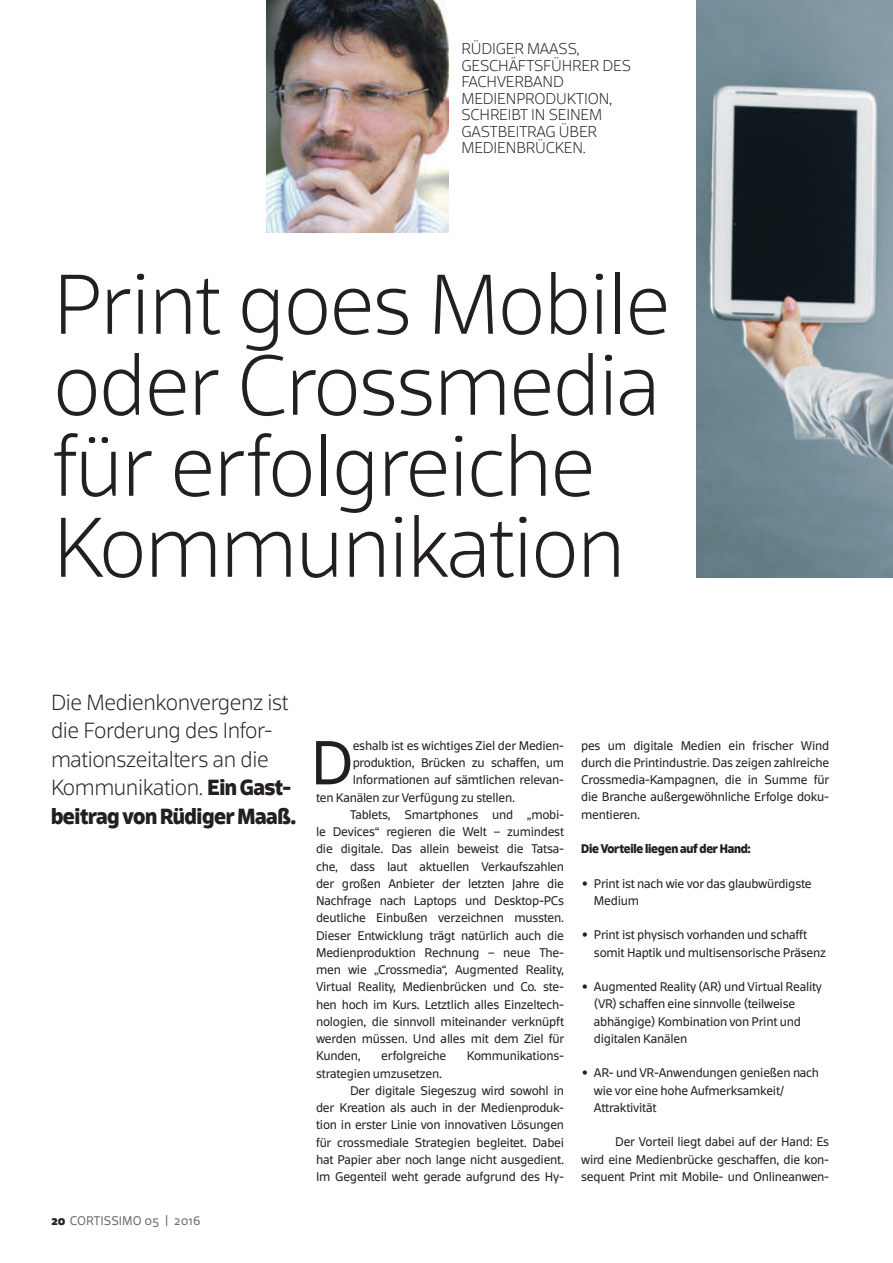
<style>
.page{position:relative;width:893px;height:1263px;background:#fff}
.page>*{position:absolute;margin:0;border:0;box-sizing:border-box;transform-origin:0 0}
.t1{font:300 expanded 81px/81px "Scuba OT";letter-spacing:-.02em;color:#231f20}
.t2{font:59.4px "Scuba OT";color:#231f20}
.t3{font:300 expanded 21px/28.5px "Scuba OT";letter-spacing:-.02em;color:#231f20}
.t4{font:300 expanded 15px/16.5px "Scuba OT";letter-spacing:-.01em;color:#231f20}
.t5{font:12px/17.2px "Scuba OT";letter-spacing:-.02em;color:#231f20}
.t6{font:800 12px "Scuba OT";letter-spacing:-.02em;color:#231f20}
.t7{font:12px "Scuba OT";color:#6c6d70}
.s1{font-weight:800;font-stretch:normal}
.s2{font-weight:800;color:#231f20}
</style>
<div class="page">
<img style="left:267px;top:0;width:182px;height:232px">
<img style="left:697px;top:0;width:196px;height:577px">
<p class="t4" style="left:461px;top:40px;width:77px">Rüdiger MaaSS</p>
<p class="t4" style="left:461px;top:40px;width:171px;text-indent:115px">,<br>Geschäftsfüh rer d es<br>Fachv</p>
<p class="t4" style="left:461px;top:73px;width:152px;text-indent:44px">erband<br>Medienproduktion, sch reibt in seinem<br>Gastbeitrag über<br>M edienbrücken.</p>
<h1 class="t1" style="left:53px;top:263px;width:619px">Print goes Mobile oder Crossmedia für erfolgreiche<br>Kommunikation</h1>
<h3 class="t3" style="left:51px;top:688px;width:247px">Die Medienkonvergenz ist die Forderung des I nfor&shy;mationszeitalters an die<br>Kommunikation. <span class="s1">Ein Gast&shy;beitrag von Rüdiger Maaß.</span></h3>
<p class="t7" style="left:51px;top:1213px;width:151px"><span class="s2">20</span> CORTISSIMO 05 | 2016</p>
<h2 class="t2" style="left:310px;top:726px;width:45px">D</h2>
<p class="t5" style="left:353px;top:737px;width:213px">eshalb ist es wichtiges Ziel der Medien-</p>
<p class="t5" style="left:353px;top:754px;width:213px">produktion, Brücken zu schaffen, um</p>
<p class="t5" style="left:353px;top:771px;width:213px">Informationen auf sämtlichen relevan-</p>
<p class="t5" style="left:316px;top:788px;width:200px">ten Kanälen zur Verfügung zu stellen.</p>
<p class="t5" style="left:350px;top:806px;width:216px">Tablets, Smartphones und „mobi-</p>
<p class="t5" style="left:316px;top:823px;width:250px">le Devices“ regieren die Welt – zumindest</p>
<p class="t5" style="left:316px;top:840px;width:250px">die digitale. Das allein beweist die Tatsa-</p>
<p class="t5" style="left:316px;top:857px;width:250px">che, dass laut aktuellen Verkaufszahlen</p>
<p class="t5" style="left:316px;top:875px;width:250px">der großen Anbieter der letzten Jahre die</p>
<p class="t5" style="left:316px;top:892px;width:250px">Nachfrage nach Laptops und Desktop-PCs</p>
<p class="t5" style="left:316px;top:909px;width:250px">deutliche Einbußen verzeichnen mussten.</p>
<p class="t5" style="left:316px;top:926px;width:250px">Dieser Entwicklung trägt natürlich auch die</p>
<p class="t5" style="left:316px;top:944px;width:250px">Medienproduktion Rechnung – neue The-</p>
<p class="t5" style="left:316px;top:961px;width:250px">men wie „Crossmedia“, Augmented Reality,</p>
<p class="t5" style="left:316px;top:978px;width:250px">Virtual Reality, Medienbrücken und Co. ste-</p>
<p class="t5" style="left:316px;top:995px;width:250px">hen hoch im Kurs. Letztlich alles Einzeltech-</p>
<p class="t5" style="left:316px;top:1013px;width:250px">nologien, die sinnvoll miteinander verknüpft</p>
<p class="t5" style="left:316px;top:1030px;width:250px">werden müssen. Und alles mit dem Ziel für</p>
<p class="t5" style="left:316px;top:1047px;width:46px">Kunden,</p>
<p class="t5" style="left:381px;top:1047px;width:67px">erfolgreiche</p>
<p class="t5" style="left:467px;top:1047px;width:99px">Kommunikations-</p>
<p class="t5" style="left:316px;top:1064px;width:127px">strategien umzusetzen.</p>
<p class="t5" style="left:350px;top:1081px;width:216px">Der digitale Siegeszug wird sowohl in</p>
<p class="t5" style="left:316px;top:1099px;width:250px">der Kreation als auch in der Medienproduk-</p>
<p class="t5" style="left:316px;top:1116px;width:250px">tion in erster Linie von innovativen Lösungen</p>
<p class="t5" style="left:316px;top:1133px;width:250px">für crossmediale Strategien begleitet. Dabei</p>
<p class="t5" style="left:316px;top:1150px;width:250px">hat Papier aber noch lange nicht ausgedient.</p>
<p class="t5" style="left:316px;top:1168px;width:250px">Im Gegenteil weht gerade aufgrund des Hy-</p>
<p class="t5" style="left:581px;top:736px;width:250px;text-align:justify">pes um digitale Medien ein frischer Wind durch die Printindustrie. Das zeigen zahlreiche Crossmedia-Kampagnen, die in Summe für die Branche außergewöhnliche Erfolge doku&shy;mentieren.</p>
<p class="t6" style="left:581px;top:841px;width:171px">Die Vorteile liegen auf der Hand:</p>
<p class="t5" style="left:594px;top:874px;width:219px;text-indent:-13px">• Print ist nach wie vor das glaubwürdigste<br>Medium</p>
<p class="t5" style="left:594px;top:926px;width:234px;text-indent:-13px">• Print ist physisch vorhanden und schafft somit Haptik und multisensorische Präsenz</p>
<p class="t5" style="left:594px;top:978px;width:230px;text-indent:-13px">• Augmented Reality (AR) und Virtual Reality (VR) schaffen eine sinnvolle (teilweise abhängige) Kombination von Print und digitalen Kanälen</p>
<p class="t5" style="left:594px;top:1064px;width:227px;text-indent:-13px">• AR- und VR-Anwendungen genießen nach wie vor eine hohe Aufmerksamkeit/<br>Attraktivität</p>
<p class="t5" style="left:581px;top:1133px;width:250px;text-align:justify;text-indent:34px">Der Vorteil liegt dabei auf der Hand: Es wird eine Medienbrücke geschaffen, die kon&shy;sequent Print mit Mobile- und Onlineanwen-</p>
</div>
